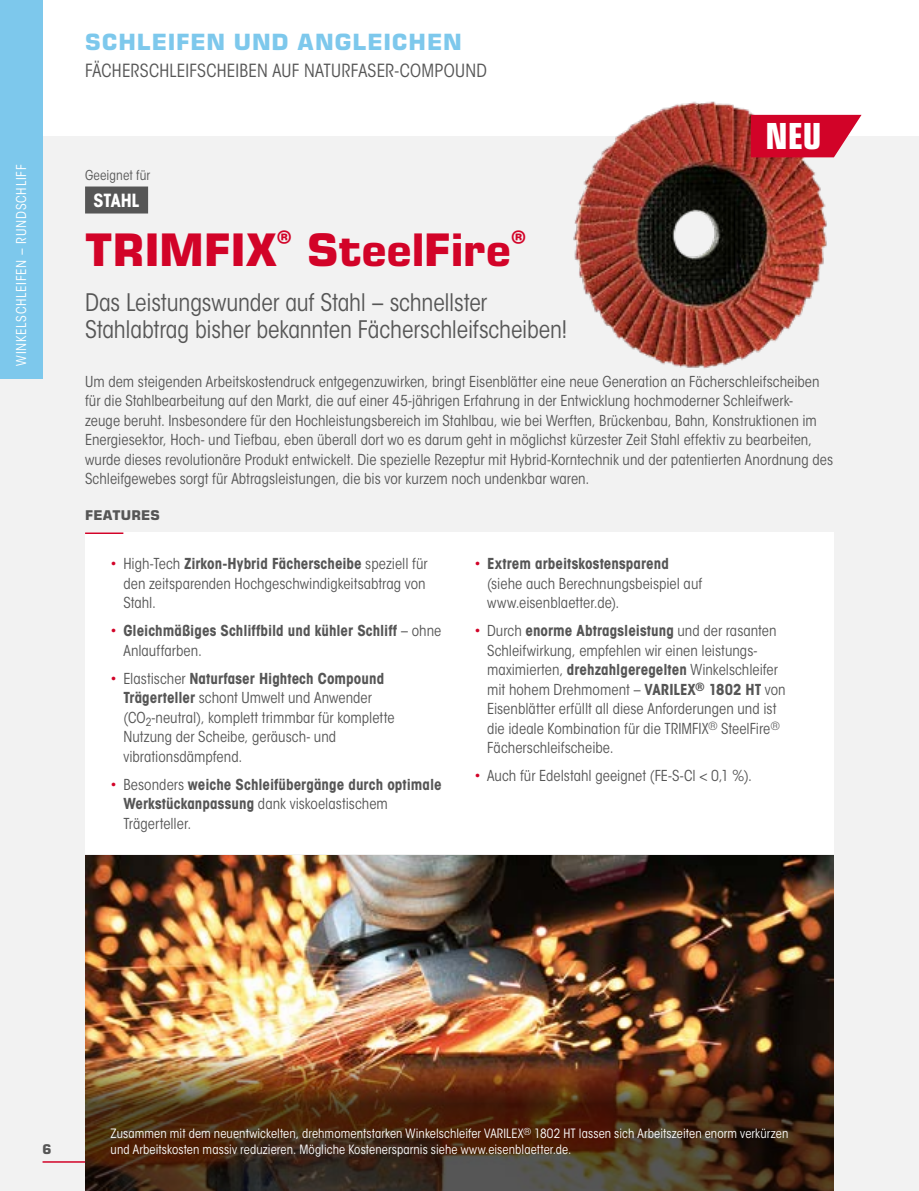
<style>
.page{position:relative;width:919px;height:1191px;background:#fff}
.page>*{position:absolute;margin:0;border:0;box-sizing:border-box;transform-origin:0 0}
.Produkt_XL_H1{font:700 45px "Eurostile LT Std";letter-spacing:-.005em;color:#d20328}
.t1{font:700 condensed 36px "Eurostile LT Std";color:#fff}
.Produkt_XL_H2{font:condensed 24px/27px "ITC Avant Garde Std";letter-spacing:-.005em;color:#565656}
.t2{font:700 22.5px "Eurostile LT Std";letter-spacing:.04em;color:#7dc8ec}
.Register_Ebene_3{font:condensed 18px "ITC Avant Garde Std";letter-spacing:.015em;color:#565656}
.Produkt_XL_Geeignet{font:700 condensed 18px "ITC Avant Garde Std";letter-spacing:-.01em;color:#fff}
.Produkt_XL_P{font:condensed 15px/19.5px "ITC Avant Garde Std";letter-spacing:.005em;color:#565656}
.t3{font:700 condensed 15px/19.5px "ITC Avant Garde Std";letter-spacing:.005em;color:#565656}
.t4{font:condensed 13.5px "ITC Avant Garde Std";letter-spacing:.055em;color:#fff}
.Produkt_XL_Geeignet-2{font:condensed 13.5px "ITC Avant Garde Std";letter-spacing:.005em;color:#565656}
.Produkt_XL_H3{font:700 13.5px "Eurostile LT Std";letter-spacing:.015em;color:#565656}
.Produkt_XL_Bildbesch{font:condensed 12.75px/15.8px "ITC Avant Garde Std";letter-spacing:.01em;color:#fff}
.s1{color:#d20328}
.s2{font-weight:700}
.s3{font-weight:400;color:#d20328}
.s4{font-weight:400}
</style>
<div class="page">
<hr style="left:918px;top:136px;width:1px;height:1055px;background:#f2f2f2">
<div style="left:0;top:136px;width:918px;height:1055px;background:#f2f2f2"></div>
<img style="left:573px;top:101px;width:265px;height:268px">
<div style="left:85px;top:186px;width:63px;height:27px;background:#565656"></div>
<img style="left:85px;top:855px;width:748px;height:336px">
<div style="left:85px;top:532px;width:748px;height:322px;background:#fff"></div>
<hr style="left:85px;top:532px;width:38px;height:2px;background:#d20328">
<div style="left:0;top:0;width:43px;height:378px;background:#7dc8ec"></div>
<hr style="left:43px;top:1161px;width:42px;height:1px;background:#d20328">
<svg style="left:750px;top:115px;width:111px;height:42px"></svg>
<p class="t4" style="left:13px;top:366px;width:203px;rotate:-90deg">WINKELSCHLEIFEN – RUNDSCHLIFF</p>
<h3 class="t2" style="left:85px;top:28px;width:378px">SCHLEIFEN UND ANGLEICHEN</h3>
<p class="Register_Ebene_3" style="left:85px;top:60px;width:403px">FÄCHERSCHLEIFSCHEIBEN AUF NATURFASER-COMPOUND</p>
<p class="Produkt_XL_Geeignet-2" style="left:85px;top:167px;width:67px">Geeignet für</p>
<p class="Produkt_XL_Geeignet" style="left:94px;top:189px;width:47px">STAHL</p>
<p class="Produkt_XL_H1" style="left:85px;top:223px;width:443px">TRIMFIX<sup>®</sup> SteelFire<sup>®</sup></p>
<p class="Produkt_XL_H2" style="left:85px;top:288px;width:484px">Das Leistungswunder auf Stahl – schnellster<br>Stahlabtrag bisher bekannten Fächerschleifscheiben!</p>
<p class="t1" style="left:765px;top:114px;width:57px">NEU</p>
<p class="Produkt_XL_P" style="left:85px;top:372px;width:749px">Um dem steigenden Arbeitskostendruck entgegenzuwirken, bringt Eisenblätter eine neue Generation an Fächerschleifscheiben für die Stahlbearbeitung auf den Markt, die auf einer 45-jährigen Erfahrung in der Entwicklung hochmoderner Schleifwerk-<br>zeuge beruht. Insbesondere für den Hochleistungsbereich im Stahlbau, wie bei Werften, Brückenbau, Bahn, Konstruktionen im Energiesektor, Hoch- und Tiefbau, eben überall dort wo es darum geht in möglichst kürzester Zeit Stahl effektiv zu bearbeiten, wurde dieses revolutionäre Produkt entwickelt. Die spezielle Rezeptur mit Hybrid-Korntechnik und der patentierten Anordnung des Schleifgewebes sorgt für Abtragsleistungen, die bis vor kurzem noch undenkbar waren.</p>
<p class="Produkt_XL_H3" style="left:85px;top:506px;width:76px">FEATURES</p>
<p class="Produkt_XL_P" style="left:123px;top:554px;width:306px;text-indent:-13px"><span class="s1">•</span> High-Tech <span class="s2">Zirkon-Hybrid Fächerscheibe</span> speziell für den zeitsparenden Hochgeschwindigkeitsabtrag von<br>Stahl.</p>
<p class="t3" style="left:123px;top:621px;width:319px;text-indent:-13px"><span class="s3">•</span> Gleichmäßiges Schliffbild und kühler Schliff <span class="s4">– ohne<br>Anlauffarben.</span></p>
<p class="Produkt_XL_P" style="left:123px;top:668px;width:273px;text-indent:-13px"><span class="s1">•</span> Elastischer <span class="s2">Naturfaser Hightech Compound Trägerteller</span> schont Umwelt und Anwender (CO<sub>2</sub>-neutral), komplett trimmbar für komplette Nutzung der Scheibe, geräusch- und vibrationsdämpfend.</p>
<p class="t3" style="left:123px;top:774px;width:320px;text-indent:-13px"><span class="s3">•</span> <span class="s4">Besonders</span> weiche Schleifübergänge durch optimale<br>Werkstückanpassung <span class="s4">dank viskoelastischem<br>Trägerteller.</span></p>
<p class="Produkt_XL_P" style="left:487px;top:554px;width:216px;text-indent:-13px"><span class="s1">•</span> <span class="s2">Extrem arbeitskostensparend </span>(siehe auch Berechnungsbeispiel auf www.eisenblaetter.de).</p>
<p class="Produkt_XL_P" style="left:487px;top:621px;width:300px;text-indent:-13px"><span class="s1">•</span> Durch <span class="s2">enorme Abtragsleistung</span> und der rasanten Schleifwirkung, empfehlen wir einen leistungs&shy;maximierten, <span class="s2">drehzahlgeregelten</span> Winkelschleifer mit hohem Drehmoment – <span class="s2">VARILEX</span><sup>®</sup> <span class="s2">1802 HT</span> von Eisenblätter erfüllt all diese Anforderungen und ist die ideale Kombination für die TRIMFIX<sup>®</sup> SteelFire<sup>® </sup>Fächerschleifscheibe.</p>
<p class="Produkt_XL_P" style="left:474px;top:766px;width:279px"><span class="s1">•</span> Auch für Edelstahl geeignet (FE-S-Cl &lt; 0,1 %).</p>
<p class="Produkt_XL_H3" style="left:43px;top:1140px;width:11px">6</p>
<p class="Produkt_XL_Bildbesch" style="left:111px;top:1125px;width:679px">Zusammen mit dem neuentwickelten, drehmomentstarken Winkelschleifer VARILEX<sup>®</sup> 1802 HT lassen sich Arbeitszeiten enorm verkürzen und Arbeitskosten massiv reduzieren. Mögliche Kostenersparnis siehe www.eisenblaetter.de.</p>
</div>
